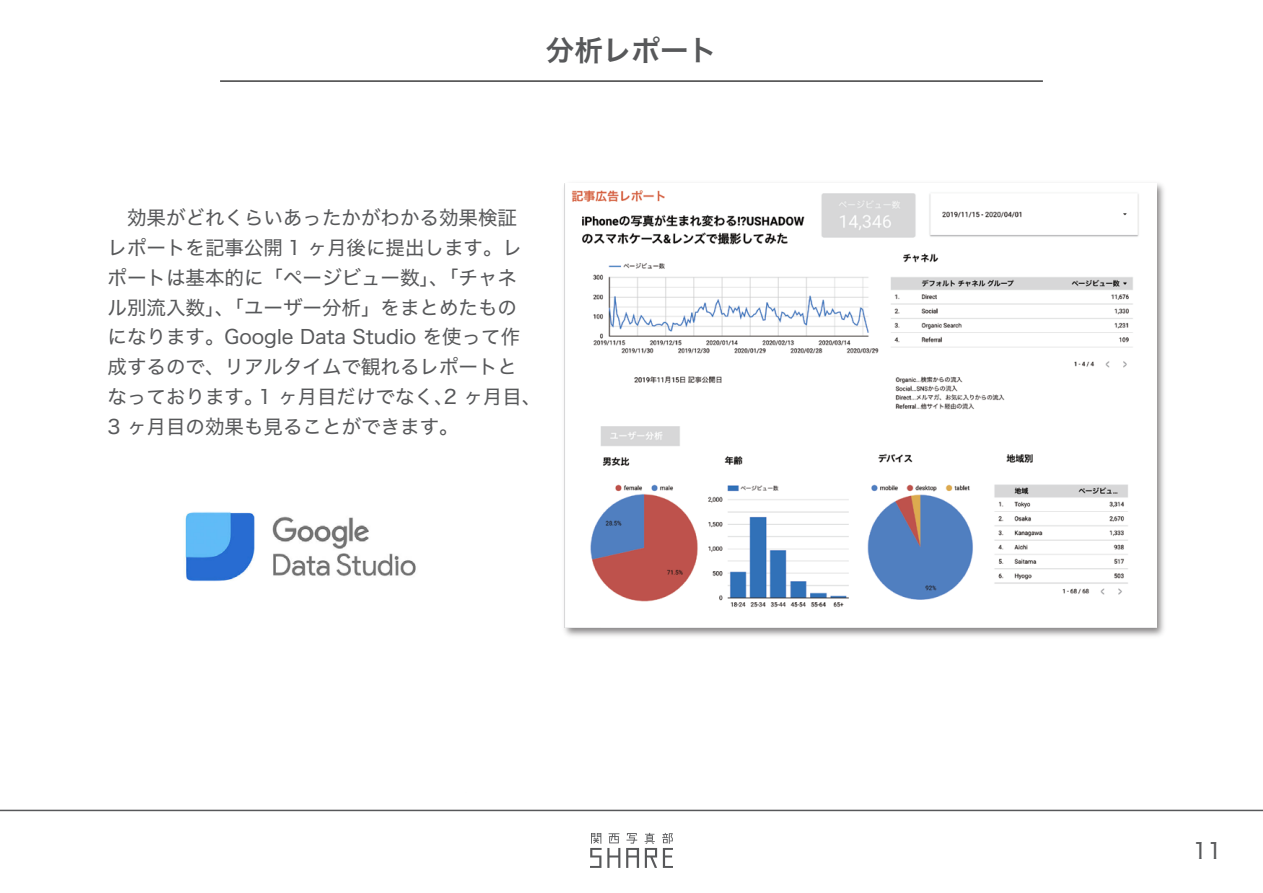
<style>
.page{position:relative;width:1263px;height:893px;background:#fff}
.page>*{position:absolute;margin:0;border:0;box-sizing:border-box;transform-origin:0 0}
.t1{font:28.5px "Hiragino Sans W6";color:#57585a}
.t2{font:21.9px "Hiragino Sans W4";color:#57585a}
.t3{font:19.5px/29.8px "Hiragino Sans W4";color:#57585a}
</style>
<div class="page">
<hr style="left:220px;top:80px;width:823px;height:2px;background:#3e3e3f">
<hr style="left:0;top:810px;width:1263px;height:1px;background:#57585a">
<img style="left:564px;top:183px;width:600px;height:453px">
<img style="left:565px;top:183px;width:591px;height:444px">
<img style="left:185px;top:512px;width:231px;height:70px">
<svg style="left:590px;top:833px;width:30px;height:35px"></svg>
<svg style="left:626px;top:833px;width:13px;height:35px"></svg>
<svg style="left:645px;top:833px;width:28px;height:35px"></svg>
<h1 class="t1" style="left:546px;top:24px;width:172px">分析レポート</h1>
<p class="t3" style="left:108px;top:202px;width:435px">　効果がどれくらいあったかがわかる効果検証<br>レポートを記事公開 1 ヶ月後に提出します。レポートは基本的に「ページビュー数」、「チャネ<br>ル別流入数」、「ユーザー分析」をまとめたもの<br>になります。Google Data Studio を使って作成するので、リアルタイムで観れるレポートと<br>なっております。1 ヶ月目だけでなく、2 ヶ月目、<br>3 ヶ月目の効果も見ることができます。</p>
<p class="t2" style="left:1193px;top:831px;width:31px">11</p>
</div>
